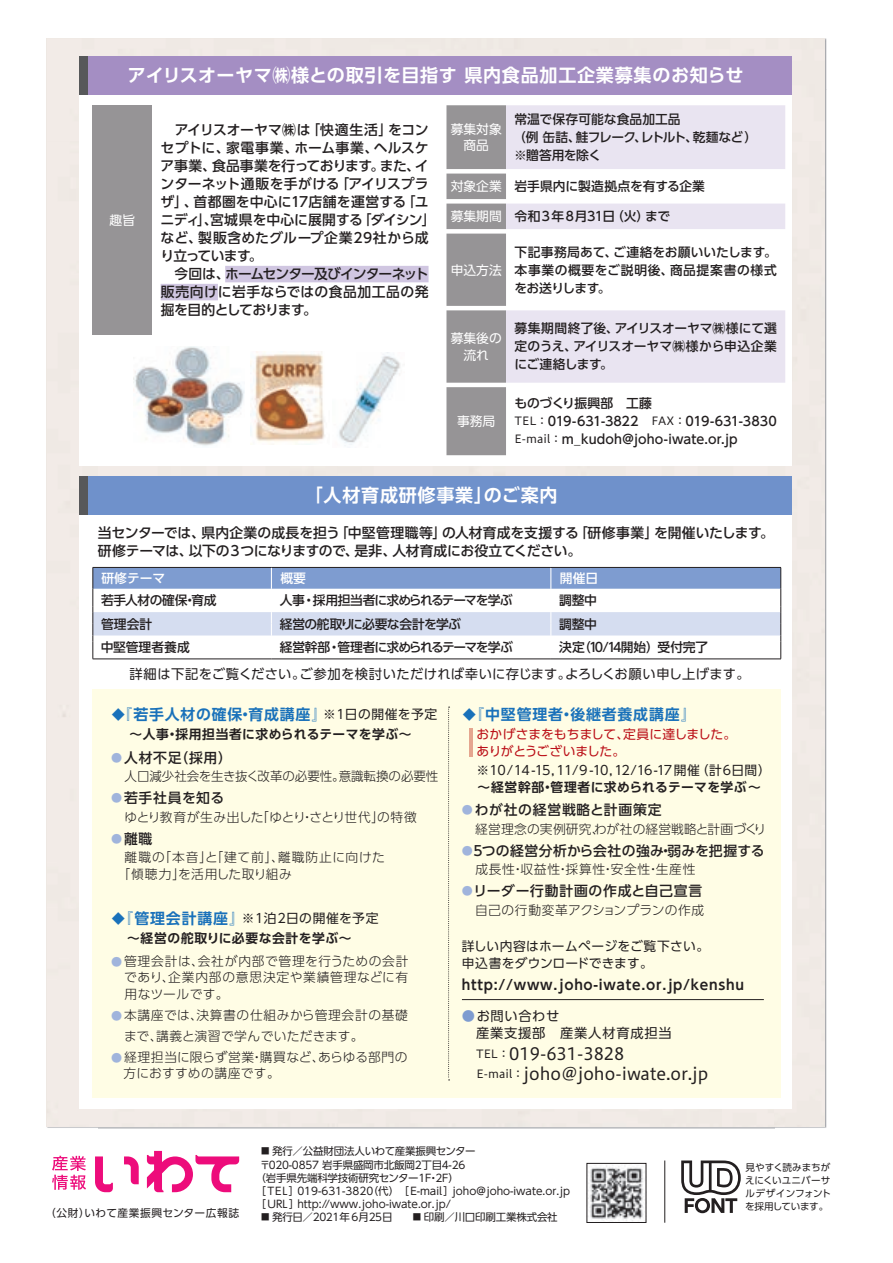
<style>
.page{position:relative;width:893px;height:1263px;background:#fff}
.page>*{position:absolute;margin:0;border:0;box-sizing:border-box;transform-origin:0 0}
.t1{font:700 18px "UD Shin Go Pr 6 De";letter-spacing:.04em;color:#fff}
.t2{font:16.8px/20px "Hiragino UD Sans Std W4";color:#231f20}
.t3{font:700 14.85px "UD Shin Go Pr 6 De";letter-spacing:.055em;color:#1971ba}
.t4{font:500 13.8px/18px "UD Shin Go Pr 6";color:#231f20}
.t5{font:700 13.8px "UD Shin Go Pr 6 De";letter-spacing:.055em;color:#231f20}
.t6{font:500 13.8px "UD Shin Go Pr 6";letter-spacing:.055em;color:#231f20}
.t7{font:500 13.8px "UD Shin Go Pr 6";letter-spacing:.045em;color:#231f20}
.t8{font:13.35px "UD Shin Go Pr 6";letter-spacing:.035em;color:#231f20}
.t9{font:13.35px/16.5px "UD Shin Go Pr 6";letter-spacing:.055em;color:#231f20}
.t10{font:500 12.75px/18px "UD Shin Go Pr 6";letter-spacing:-.015em;color:#231f20;text-align:justify}
.t11{font:300 12.75px/16.2px "UD Shin Go Pr 6";letter-spacing:.03em;color:#231f20}
.t12{font:500 12.75px/18px "UD Shin Go Pr 6";letter-spacing:.005em;color:#231f20}
.t13{font:12.75px/16.5px "UD Shin Go Pr 6";letter-spacing:.025em;color:#231f20}
.t14{font:700 12.75px "UD Shin Go Pr 6 De";letter-spacing:.04em;color:#231f20}
.t15{font:300 12.75px/16.5px "UD Shin Go Pr 6";letter-spacing:.055em;color:#231f20}
.t16{font:500 12.75px "UD Shin Go Pr 6";letter-spacing:-.065em;color:#231f20}
.t17{font:12.75px/16.5px "UD Shin Go Pr 6";letter-spacing:-.015em;color:#bb1018}
.t18{font:12.75px "UD Shin Go Pr 6";letter-spacing:-.055em;color:#231f20}
.t19{font:300 12.75px "UD Shin Go Pr 6";letter-spacing:-.005em;color:#231f20}
.t20{font:300 12.75px "UD Shin Go Pr 6";letter-spacing:-.03em;color:#231f20}
.t21{font:300 12.75px "UD Shin Go Pr 6";letter-spacing:.01em;color:#231f20}
.t22{font:12.75px/16.5px "UD Shin Go Pr 6";color:#fff;text-align:center}
.t23{font:500 12.75px "UD Shin Go Pr 6";letter-spacing:-.06em;color:#231f20}
.t24{font:500 12.75px "UD Shin Go Pr 6";letter-spacing:-.05em;color:#231f20}
.t25{font:500 12.75px "UD Shin Go Pr 6";color:#fff}
.t26{font:10.65px "UD Shin Go Pr 6";letter-spacing:.04em;color:#231f20}
.t27{font:10.5px "UD Shin Go Pr 6";letter-spacing:-.02em;color:#231f20}
.t28{font:10.5px "UD Shin Go Pr 6";color:#231f20}
.t29{font:9.6px/12.8px "UD Shin Go Pro";letter-spacing:-.01em;color:#231f20;text-align:justify}
.s1{font-weight:400;color:#fff}
.s2{font-family:"Hiragino UD Sans Std W4";font-weight:400;font-size:11.25px}
.s3{font-size:11.1px;color:#a0b4dc}
.s4{font-family:"UD Shin Go Pr 6 De";font-weight:700;font-size:14.85px;color:#1971ba}
.s5{font-family:"UD Shin Go Pr 6";font-weight:500}
.s6{font-family:"Hiragino UD Sans Std W4";color:#7e9cd0}
.s7{font-size:11.25px}
.s8{font-size:8.4px}
</style>
<div class="page">
<hr style="left:664px;top:1160px;width:1px;height:63px;background:#231f20">
<svg style="left:52px;top:1156px;width:34px;height:34px"></svg>
<svg style="left:95px;top:1151px;width:144px;height:41px"></svg>
<svg style="left:681px;top:1160px;width:60px;height:53px"></svg>
<img style="left:590px;top:1165px;width:54px;height:56px">
<div style="left:587px;top:1163px;width:59px;height:60px;border:1px solid #231f20"></div>
<div style="left:47px;top:38px;width:778px;height:1089px;background:#eee8e2"></div>
<img style="left:79px;top:141px;width:1px;height:968px">
<div style="left:80px;top:482px;width:712px;height:627px;background:#fff"></div>
<div style="left:80px;top:476px;width:712px;height:39px;background:#6f91cb"></div>
<div style="left:80px;top:476px;width:8px;height:39px;background:#57585a"></div>
<svg style="left:93px;top:567px;width:688px;height:92px"></svg>
<hr style="left:93px;top:659px;width:178px;height:1px;background:#231f20">
<hr style="left:271px;top:659px;width:280px;height:1px;background:#231f20">
<hr style="left:551px;top:659px;width:230px;height:1px;background:#231f20">
<div style="left:93px;top:689px;width:688px;height:409px;background:#fffde5"></div>
<hr style="left:462px;top:999px;width:302px;height:1px;background:#231f20">
<hr style="left:469px;top:728px;width:4px;height:29px;background:#e5a68f">
<svg style="left:448px;top:707px;width:2px;height:373px"></svg>
<div style="left:80px;top:95px;width:712px;height:371px;background:#fff"></div>
<div style="left:80px;top:56px;width:712px;height:39px;background:#a48ec3"></div>
<img style="left:251px;top:351px;width:74px;height:94px">
<img style="left:134px;top:346px;width:111px;height:100px">
<img style="left:339px;top:354px;width:61px;height:92px">
<svg style="left:446px;top:105px;width:60px;height:350px;background:#a09fa0"></svg>
<svg style="left:506px;top:105px;width:279px;height:278px;fill:#e9e4f1"></svg>
<div style="left:93px;top:105px;width:59px;height:230px;background:#969496"></div>
<div style="left:225px;top:266px;width:204px;height:16px;background:#d0c6e1"></div>
<div style="left:161px;top:284px;width:57px;height:16px;background:#d0c6e1"></div>
<div style="left:80px;top:56px;width:8px;height:39px;background:#57585a"></div>
<h1 class="t1" style="left:128px;top:61px;width:617px">アイリスオーヤマ㈱様との取引を目指す 県内食品加工企業募集のお知らせ</h1>
<p class="t22" style="left:451px;top:120px;width:53px">募集対象商品</p>
<p class="t10" style="left:513px;top:110px;width:246px;text-align:left">常温で保存可能な食品加工品<br>（例 缶詰、鮭フレーク、レトルト、乾麺など）※贈答用を除く</p>
<p class="t10" style="left:451px;top:177px;width:256px"><span class="s1">対象企業</span> 岩手県内に製造拠点を有する企業</p>
<p class="t23" style="left:451px;top:206px;width:221px"><span class="s1">募集期間</span> 令和３年８月31日（火）まで</p>
<p class="t4" style="left:161px;top:121px;width:270px">　アイリスオーヤマ㈱は「快適生活」をコンセプトに、家電事業、ホーム事業、ヘルスケア事業、食品事業を行っております。また、インターネット通販を手がける「アイリスプラザ」、首都圏を中心に17店舗を運営する「ユニディ」、宮城県を中心に展開する「ダイシン｣など、製販含めたグループ企業29社から成り立っています。<br>　今回は、ホームセンター及びインターネット販売向けに岩手ならではの食品加工品の発掘を目的としております。</p>
<p class="t22" style="left:110px;top:211px;width:27px">趣旨</p>
<p class="t10" style="left:514px;top:242px;width:264px">下記事務局あて、ご連絡をお願いいたします。本事業の概要をご説明後、商品提案書の様式をお送りします。</p>
<p class="t22" style="left:451px;top:261px;width:53px">申込方法</p>
<p class="t22" style="left:451px;top:330px;width:53px">募集後の流れ</p>
<p class="t10" style="left:514px;top:319px;width:264px">募集期間終了後、アイリスオーヤマ㈱様にて選定のうえ、アイリスオーヤマ㈱様から申込企業にご連絡します。</p>
<p class="t22" style="left:457px;top:413px;width:40px">事務局</p>
<p class="t12" style="left:514px;top:394px;width:276px">ものづくり振興部　工藤<br><span class="s2">TEL：</span>019-631-3822　<span class="s2">FAX：</span>019-631-3830　<br><span class="s2">E-mail：</span>m_kudoh@joho-iwate.or.jp</p>
<h1 class="t1" style="left:305px;top:481px;width:254px">「人材育成研修事業」のご案内</h1>
<p class="t4" style="left:98px;top:523px;width:678px">当センターでは、県内企業の成長を担う「中堅管理職等」の人材育成を支援する「研修事業」を開催いたします。研修テーマは、以下の３つになりますので、是非、人材育成にお役立てください。</p>
<p class="t25" style="left:102px;top:568px;width:65px">研修テーマ</p>
<p class="t25" style="left:280px;top:568px;width:27px">概要</p>
<p class="t25" style="left:560px;top:568px;width:40px">開催日</p>
<p class="t10" style="left:101px;top:591px;width:117px">若手人材の確保・育成</p>
<p class="t16" style="left:280px;top:590px;width:234px">人事・採用担当者に求められるテーマを学ぶ</p>
<p class="t10" style="left:559px;top:591px;width:39px">調整中</p>
<p class="t10" style="left:101px;top:614px;width:53px">管理会計</p>
<p class="t24" style="left:280px;top:613px;width:183px">経営の舵取りに必要な会計を学ぶ</p>
<p class="t10" style="left:559px;top:614px;width:39px">調整中</p>
<p class="t10" style="left:101px;top:638px;width:90px">中堅管理者養成</p>
<p class="t16" style="left:280px;top:637px;width:234px">経営幹部・管理者に求められるテーマを学ぶ</p>
<p class="t10" style="left:559px;top:638px;width:150px">決定（10/14開始）受付完了</p>
<p class="t8" style="left:130px;top:663px;width:622px">詳細は下記をご覧ください。ご参加を検討いただければ幸いに存じます。よろしくお願い申し上げます。</p>
<p class="t3" style="left:117px;top:702px;width:211px">『若手人材の確保・育成講座』</p>
<p class="t13" style="left:323px;top:706px;width:116px">※1日の開催を予定</p>
<p class="t14" style="left:129px;top:724px;width:284px">～人事・採用担当者に求められるテーマを学ぶ～</p>
<p class="t4" style="left:111px;top:748px;width:122px"><span class="s3">●</span> 人材不足（採用）</p>
<p class="t19" style="left:125px;top:766px;width:315px">人口減少社会を生き抜く改革の必要性。意識転換の必要性</p>
<p class="t7" style="left:111px;top:787px;width:115px"><span class="s3">●</span> 若手社員を知る</p>
<p class="t20" style="left:124px;top:807px;width:294px">ゆとり教育が生み出した「ゆとり・さとり世代」の特徴</p>
<p class="t4" style="left:111px;top:829px;width:43px"><span class="s3">●</span>離職</p>
<p class="t15" style="left:111px;top:849px;width:275px">　離職の「本音」と「建て前」、離職防止に向けた　「傾聴力」を活用した取り組み</p>
<p class="t13" style="left:118px;top:910px;width:262px"><span class="s4">『管理会計講座』</span>※1泊2日の開催を予定</p>
<p class="t14" style="left:111px;top:928px;width:242px"><span class="s5">　</span> ～経営の舵取りに必要な会計を学ぶ～</p>
<p class="t11" style="left:111px;top:953px;width:299px;text-align:justify"><span class="s3">●</span> 管理会計は、会社が内部で管理を行うための会計　であり、企業内部の意思決定や業績管理などに有　用なツールです。</p>
<p class="t11" style="left:111px;top:1005px;width:298px;line-height:20.4px"><span class="s3">●</span> 本講座では、決算書の仕組みから管理会計の基礎　まで、講義と演習で学んでいただきます。</p>
<p class="t11" style="left:111px;top:1049px;width:298px"><span class="s3">●</span> 経理担当に限らず営業・購買など、あらゆる部門の　方におすすめの講座です。</p>
<p class="t3" style="left:469px;top:702px;width:228px">『中堅管理者・後継者養成講座』</p>
<p class="t17" style="left:462px;top:726px;width:276px;text-indent:15px">おかげさまをもちまして、定員に達しました。　ありがとうございました。</p>
<p class="t18" style="left:476px;top:760px;width:296px">※10/14-15，11/9-10，12/16-17開催（計6日間）</p>
<p class="t14" style="left:477px;top:777px;width:285px">～経営幹部・管理者に求められるテーマを学ぶ～</p>
<p class="t6" style="left:462px;top:799px;width:201px"><span class="s3">●</span>わが社の経営戦略と計画策定</p>
<p class="t21" style="left:475px;top:819px;width:293px">経営理念の実例研究、わが社の経営戦略と計画づくり</p>
<p class="t4" style="left:462px;top:841px;width:304px"><span class="s3">●</span>５つの経営分析から会社の強み・弱みを把握する</p>
<p class="t15" style="left:475px;top:861px;width:221px">成長性・収益性・採算性・安全性・生産性</p>
<p class="t6" style="left:462px;top:880px;width:242px"><span class="s3">●</span>リーダー行動計画の作成と自己宣言</p>
<p class="t11" style="left:475px;top:901px;width:231px">自己の行動変革アクションプランの作成</p>
<p class="t13" style="left:462px;top:938px;width:249px">詳しい内容はホームページをご覧下さい。申込書をダウンロードできます。</p>
<p class="t5" style="left:462px;top:973px;width:284px">http://www.joho-iwate.or.jp/kenshu</p>
<p class="t9" style="left:462px;top:1007px;width:211px"><span class="s6">●</span>お問い合わせ　<br>　産業支援部　産業人材育成担当</p>
<p class="t2" style="left:462px;top:1043px;width:248px;text-indent:14px"><span class="s7">TEL：</span>019-631-3828<br><span class="s7">　 E-mail：</span>joho＠joho-iwate.or.jp</p>
<p class="t27" style="left:261px;top:1143px;width:216px"><span class="s8">■</span> 発行／公益財団法人いわて産業振興センター</p>
<p class="t27" style="left:260px;top:1156px;width:207px">〒020-0857 岩手県盛岡市北飯岡2丁目4-26</p>
<p class="t27" style="left:256px;top:1169px;width:205px">（岩手県先端科学技術研究センター1F・2F）</p>
<p class="t28" style="left:256px;top:1182px;width:316px">［TEL］019-631-3820（代）　［E-mail］joho@joho-iwate.or.jp</p>
<p class="t28" style="left:256px;top:1196px;width:197px">［URL］http://www.joho-iwate.or.jp/</p>
<p class="t26" style="left:45px;top:1204px;width:195px">（公財）いわて産業振興センター広報誌</p>
<p class="t27" style="left:261px;top:1209px;width:298px"><span class="s8">■</span> 発行日／2021年 6月25日　　<span class="s8">■</span> 印刷／川口印刷工業株式会社</p>
<p class="t29" style="left:745px;top:1161px;width:87px">見やすく読みまちがえにくいユニバーサルデザインフォントを採用しています。</p>
</div>
